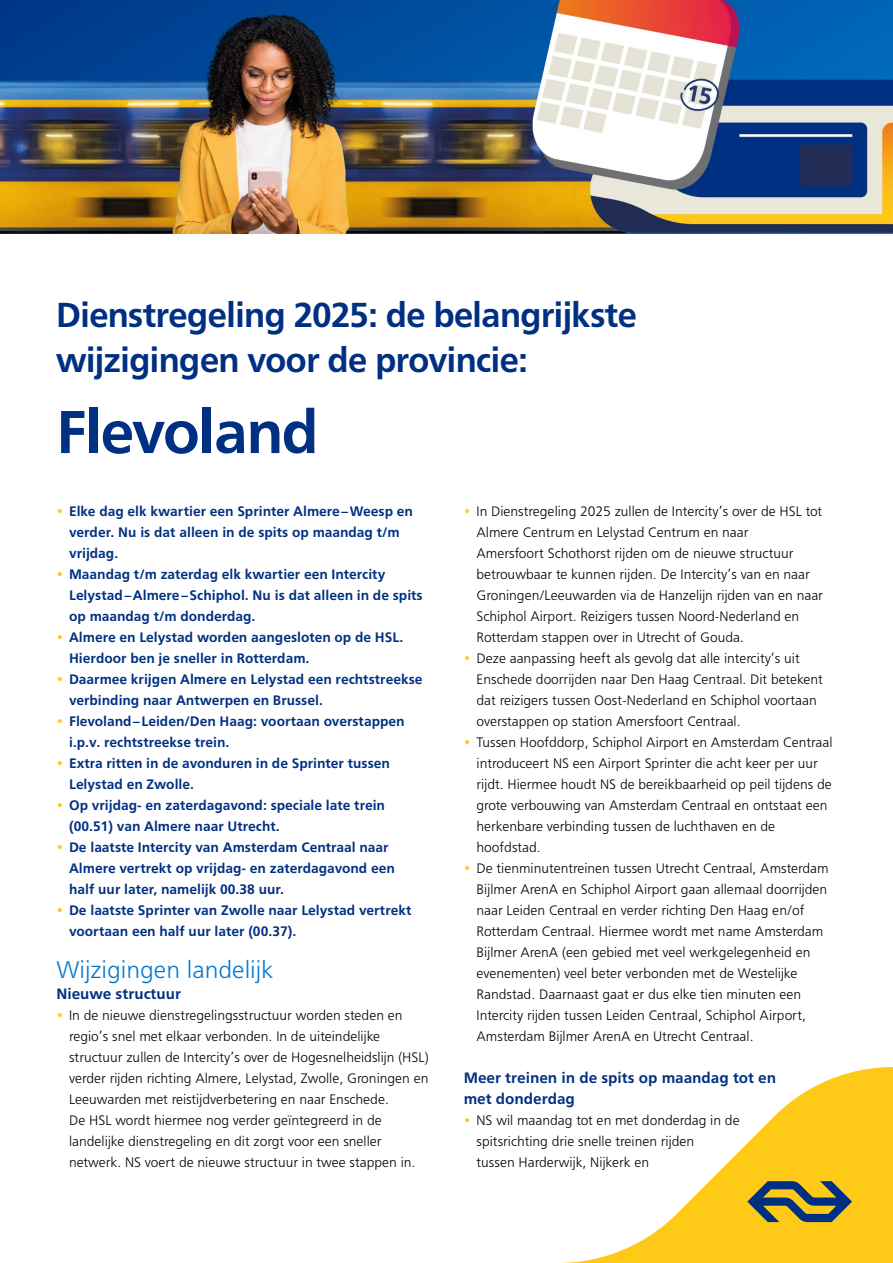
<style>
.page{position:relative;width:893px;height:1263px;background:#fff}
.page>*{position:absolute;margin:0;border:0;box-sizing:border-box;transform-origin:0 0}
.Hoofdkop{font:700 60px "NS Sans";letter-spacing:-.03em;color:#003082}
.t1{font:700 34.5px/45px "NS Sans";letter-spacing:-.03em;color:#003082}
.Tussenkopje_1{font:24px "NS Sans";color:#0079d3}
.Tussenkopje_2{font:700 15px/21px "NS Sans";color:#003082}
.t2{font:13.65px/21px "NS Sans";color:#000}
.t3{font:700 13.65px/21px "NS Sans";color:#003082}
.s1{color:#ffc917}
</style>
<div class="page">
<svg style="left:561px;top:1067px;width:332px;height:196px"></svg>
<svg style="left:747px;top:1181px;width:105px;height:41px;background:#837f4a"></svg>
<img style="left:0;top:0;width:893px;height:234px">
<h2 class="t1" style="left:56px;top:293px;width:583px">Dienstregeling 2025: de belangrijkste wijzigingen voor de provincie:</h2>
<p class="Hoofdkop" style="left:56px;top:396px;width:265px">Flevoland</p>
<p class="t3" style="left:69px;top:501px;width:345px;text-indent:-13px"><span class="s1">•</span> Elke dag elk kwartier een Sprinter Almere–Weesp en verder. Nu is dat alleen in de spits op maandag t/m vrijdag.</p>
<p class="t3" style="left:69px;top:564px;width:355px;text-indent:-13px"><span class="s1">•</span> Maandag t/m zaterdag elk kwartier een Intercity<br>Lelystad–Almere–Schiphol. Nu is dat alleen in de spits op maandag t/m donderdag.</p>
<p class="t3" style="left:69px;top:627px;width:336px;text-indent:-13px"><span class="s1">•</span> Almere en Lelystad worden aangesloten op de HSL.<br>Hierdoor ben je sneller in Rotterdam.</p>
<p class="t3" style="left:69px;top:669px;width:355px;text-indent:-13px"><span class="s1">•</span> Daarmee krijgen Almere en Lelystad een rechtstreekse verbinding naar Antwerpen en Brussel.</p>
<p class="t3" style="left:69px;top:711px;width:337px;text-indent:-13px"><span class="s1">•</span> Flevoland–Leiden/Den Haag: voortaan overstappen i.p.v. rechtstreekse trein.</p>
<p class="t3" style="left:69px;top:753px;width:322px;text-indent:-13px"><span class="s1">•</span> Extra ritten in de avonduren in de Sprinter tussen<br>Lelystad en Zwolle.</p>
<p class="t3" style="left:69px;top:795px;width:317px;text-indent:-13px"><span class="s1">•</span> Op vrijdag- en zaterdagavond: speciale late trein (00.51) van Almere naar Utrecht.</p>
<p class="t3" style="left:69px;top:837px;width:327px;text-indent:-13px"><span class="s1">•</span> De laatste Intercity van Amsterdam Centraal naar<br>Almere vertrekt op vrijdag- en zaterdagavond een half uur later, namelijk 00.38 uur.</p>
<p class="t3" style="left:69px;top:900px;width:344px;text-indent:-13px"><span class="s1">•</span> De laatste Sprinter van Zwolle naar Lelystad vertrekt voortaan een half uur later (00.37).</p>
<p class="Tussenkopje_1" style="left:56px;top:956px;width:219px">Wijzigingen landelijk</p>
<p class="Tussenkopje_2" style="left:56px;top:983px;width:126px">Nieuwe structuur</p>
<p class="t2" style="left:69px;top:1005px;width:361px;text-indent:-13px"><span class="s1">•</span> In de nieuwe dienstregelingsstructuur worden steden en regio’s snel met elkaar verbonden. In de uiteindelijke structuur zullen de Intercity’s over de Hogesnelheidslijn (HSL) verder rijden richting Almere, Lelystad, Zwolle, Groningen en Leeuwarden met reistijdverbetering en naar Enschede.<br>De HSL wordt hiermee nog verder geïntegreerd in de landelijke dienstregeling en dit zorgt voor een sneller netwerk. NS voert de nieuwe structuur in twee stappen in.</p>
<p class="t2" style="left:476px;top:501px;width:348px;text-indent:-13px"><span class="s1">•</span> In Dienstregeling 2025 zullen de Intercity’s over de HSL tot Almere Centrum en Lelystad Centrum en naar<br>Amersfoort Schothorst rijden om de nieuwe structuur betrouwbaar te kunnen rijden. De Intercity’s van en naar Groningen/Leeuwarden via de Hanzelijn rijden van en naar Schiphol Airport. Reizigers tussen Noord-Nederland en Rotterdam stappen over in Utrecht of Gouda.</p>
<p class="t2" style="left:476px;top:648px;width:348px;text-indent:-13px"><span class="s1">•</span> Deze aanpassing heeft als gevolg dat alle intercity’s uit Enschede doorrijden naar Den Haag Centraal. Dit betekent dat reizigers tussen Oost-Nederland en Schiphol voortaan overstappen op station Amersfoort Centraal.</p>
<p class="t2" style="left:476px;top:732px;width:357px;text-indent:-13px"><span class="s1">•</span> Tussen Hoofddorp, Schiphol Airport en Amsterdam Centraal introduceert NS een Airport Sprinter die acht keer per uur rijdt. Hiermee houdt NS de bereikbaarheid op peil tijdens de grote verbouwing van Amsterdam Centraal en ontstaat een herkenbare verbinding tussen de luchthaven en de hoofdstad.</p>
<p class="t2" style="left:476px;top:858px;width:354px;text-indent:-13px"><span class="s1">•</span> De tienminutentreinen tussen Utrecht Centraal, Amsterdam Bijlmer ArenA en Schiphol Airport gaan allemaal doorrijden naar Leiden Centraal en verder richting Den Haag en/of Rotterdam Centraal. Hiermee wordt met name Amsterdam Bijlmer ArenA (een gebied met veel werkgelegenheid en evenementen) veel beter verbonden met de Westelijke Randstad. Daarnaast gaat er dus elke tien minuten een Intercity rijden tussen Leiden Centraal, Schiphol Airport, Amsterdam Bijlmer ArenA en Utrecht Centraal.</p>
<p class="Tussenkopje_2" style="left:464px;top:1067px;width:314px">Meer treinen in de spits op maandag tot en met donderdag</p>
<p class="t2" style="left:476px;top:1110px;width:265px;text-indent:-13px"><span class="s1">•</span> NS wil maandag tot en met donderdag in de spitsrichting drie snelle treinen rijden<br>tussen Harderwijk, Nijkerk en</p>
</div>
